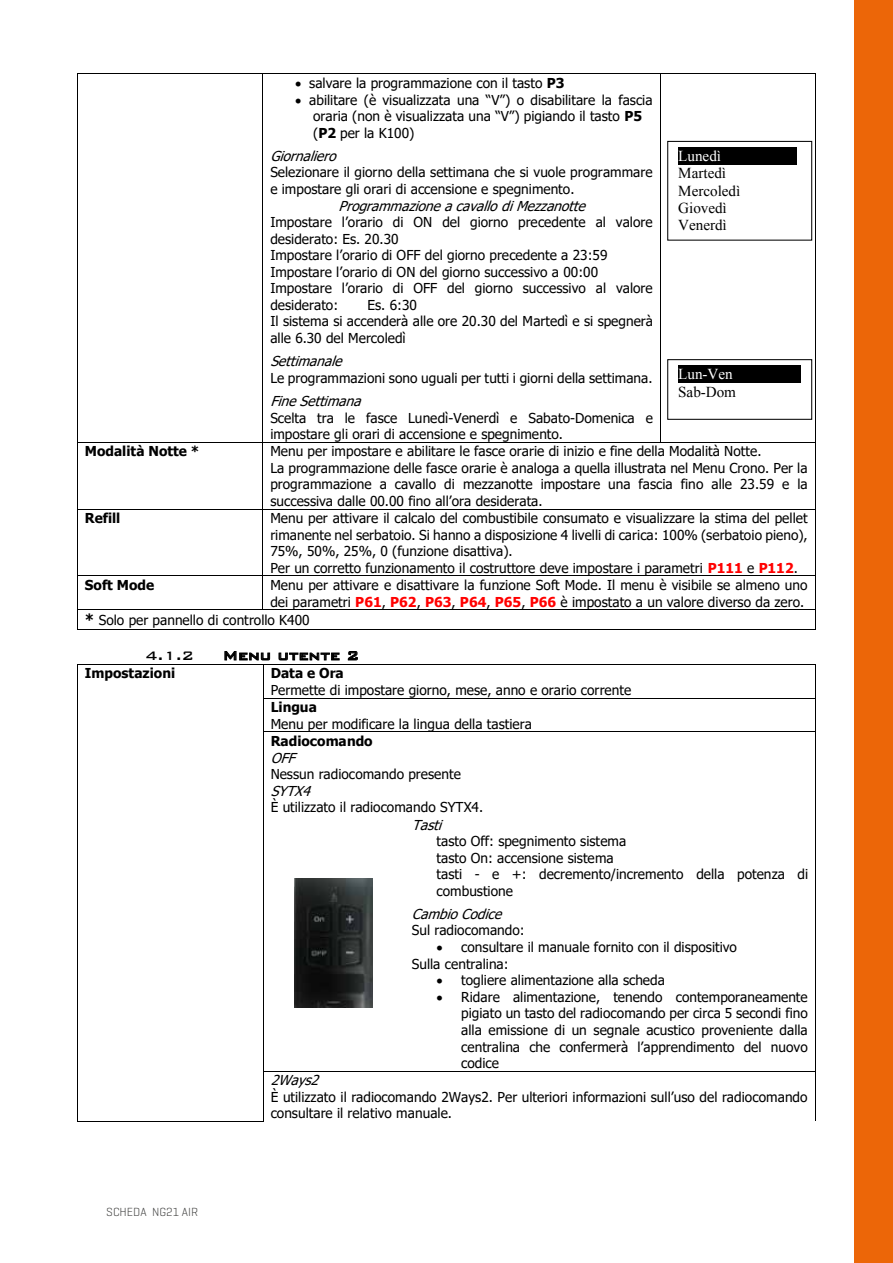
<style>
.page{position:relative;width:893px;height:1263px;background:#fff}
.page>*{position:absolute;margin:0;border:0;box-sizing:border-box;transform-origin:0 0}
.t1{font:500 16.5px "Bank Gothic BT";color:#000}
.t2{font:15.15px/17.4px "Times New Roman";color:#000}
.t3{font:13.65px/16.5px "Tahoma";color:#000}
.t4{font:italic 13.65px "Tahoma";color:#000}
.t5{font:700 13.65px "Tahoma";color:#000}
.t6{font:300 12px "Geogrotesque";color:#3c3c3b}
.s1{font-weight:700}
.s2{font-weight:700;color:#f00}
.s3{font-weight:700;font-size:15.15px}
</style>
<div class="page">
<div style="left:855px;top:0;width:38px;height:1263px;background:#ec6608"></div>
<hr style="left:78px;top:73px;width:185px;height:1px;background:#000">
<hr style="left:263px;top:73px;width:397px;height:1px;background:#000">
<hr style="left:661px;top:73px;width:154px;height:1px;background:#000">
<hr style="left:77px;top:74px;width:1px;height:368px;background:#000">
<hr style="left:263px;top:74px;width:1px;height:368px;background:#000">
<hr style="left:660px;top:74px;width:1px;height:368px;background:#000">
<hr style="left:815px;top:74px;width:1px;height:368px;background:#000">
<hr style="left:78px;top:442px;width:185px;height:1px;background:#000">
<hr style="left:263px;top:442px;width:397px;height:1px;background:#000">
<hr style="left:661px;top:442px;width:154px;height:1px;background:#000">
<hr style="left:77px;top:442px;width:1px;height:67px;background:#000">
<hr style="left:263px;top:442px;width:1px;height:67px;background:#000">
<hr style="left:815px;top:442px;width:1px;height:67px;background:#000">
<hr style="left:78px;top:509px;width:185px;height:1px;background:#000">
<hr style="left:263px;top:509px;width:552px;height:1px;background:#000">
<hr style="left:77px;top:509px;width:1px;height:66px;background:#000">
<hr style="left:263px;top:509px;width:1px;height:66px;background:#000">
<hr style="left:815px;top:509px;width:1px;height:66px;background:#000">
<hr style="left:78px;top:575px;width:185px;height:1px;background:#000">
<hr style="left:263px;top:575px;width:552px;height:1px;background:#000">
<hr style="left:77px;top:576px;width:1px;height:33px;background:#000">
<hr style="left:263px;top:576px;width:1px;height:33px;background:#000">
<hr style="left:815px;top:576px;width:1px;height:33px;background:#000">
<hr style="left:78px;top:609px;width:185px;height:1px;background:#000">
<hr style="left:263px;top:609px;width:552px;height:1px;background:#000">
<svg style="left:77px;top:609px;width:1px;height:21px"></svg>
<hr style="left:78px;top:629px;width:737px;height:1px;background:#000">
<svg style="left:815px;top:609px;width:1px;height:21px"></svg>
<hr style="left:78px;top:664px;width:185px;height:1px;background:#000">
<hr style="left:263px;top:664px;width:552px;height:1px;background:#000">
<hr style="left:77px;top:665px;width:1px;height:33px;background:#000">
<hr style="left:263px;top:665px;width:1px;height:33px;background:#000">
<hr style="left:815px;top:665px;width:1px;height:33px;background:#000">
<hr style="left:263px;top:698px;width:552px;height:1px;background:#000">
<hr style="left:77px;top:698px;width:1px;height:34px;background:#000">
<hr style="left:263px;top:698px;width:1px;height:34px;background:#000">
<hr style="left:815px;top:698px;width:1px;height:34px;background:#000">
<hr style="left:263px;top:732px;width:552px;height:1px;background:#000">
<hr style="left:77px;top:732px;width:1px;height:83px;background:#000">
<hr style="left:263px;top:732px;width:1px;height:83px;background:#000">
<hr style="left:815px;top:732px;width:1px;height:83px;background:#000">
<hr style="left:77px;top:816px;width:1px;height:255px;background:#000">
<hr style="left:263px;top:816px;width:1px;height:255px;background:#000">
<hr style="left:815px;top:816px;width:1px;height:255px;background:#000">
<hr style="left:263px;top:1071px;width:141px;height:1px;background:#000">
<hr style="left:405px;top:1071px;width:410px;height:1px;background:#000">
<hr style="left:77px;top:1071px;width:1px;height:50px;background:#000">
<hr style="left:78px;top:1121px;width:185px;height:1px;background:#000">
<hr style="left:263px;top:1071px;width:1px;height:50px;background:#000">
<hr style="left:815px;top:1071px;width:1px;height:50px;background:#000">
<img style="left:295px;top:879px;width:78px;height:128px">
<div style="left:667px;top:141px;width:145px;height:100px;border:1px solid #000"></div>
<div style="left:678px;top:147px;width:118px;height:17px;background:#000"></div>
<div style="left:667px;top:359px;width:145px;height:61px;border:1px solid #000"></div>
<div style="left:678px;top:365px;width:122px;height:17px;background:#000"></div>
<p class="t3" style="left:295px;top:75px;width:271px">• salvare la programmazione con il tasto <span class="s1">P3</span></p>
<p class="t3" style="left:313px;top:92px;width:341px;text-indent:-18px">• abilitare (è visualizzata una “V”) o disabilitare la fascia oraria (non è visualizzata una “V”) pigiando il tasto <span class="s1">P5 </span>(<span class="s1">P2</span> per la K100)</p>
<p class="t4" style="left:270px;top:147px;width:73px">Giornaliero</p>
<p class="t3" style="left:270px;top:165px;width:384px">Selezionare il giorno della settimana che si vuole programmare e impostare gli orari di accensione e spegnimento.</p>
<p class="t4" style="left:339px;top:196px;width:254px">ProgrammazioneacavallodiMezzanotte</p>
<p class="t3" style="left:270px;top:215px;width:384px">Impostare l’orario di ON del giorno precedente al valore desiderato: Es. 20.30<br>Impostare l’orario di OFF del giorno precedente a 23:59<br>Impostare l’orario di ON del giorno successivo a 00:00<br>Impostare l’orario di OFF del giorno successivo al valore desiderato:</p>
<p class="t3" style="left:270px;top:297px;width:384px;text-indent:97px">Es. 6:30<br>Il sistema si accenderà alle ore 20.30 del Martedì e si spegnerà alle 6.30 del Mercoledì</p>
<p class="t4" style="left:270px;top:352px;width:79px">Settimanale</p>
<p class="t3" style="left:270px;top:370px;width:384px">Le programmazioni sono uguali per tutti i giorni della settimana.</p>
<p class="t4" style="left:270px;top:392px;width:98px">FineSettimana</p>
<p class="t3" style="left:270px;top:410px;width:384px">Scelta tra le fasce Lunedì-Venerdì e Sabato-Domenica e impostare gli orari di accensione e spegnimento.</p>
<p class="t2" style="left:678px;top:164px;width:64px">Martedì<br>Mercoledì<br>Giovedì<br>Venerdì</p>
<p class="t2" style="left:678px;top:383px;width:59px">Sab-Dom</p>
<p class="t5" style="left:85px;top:442px;width:116px">Modalità Notte *</p>
<p class="t3" style="left:270px;top:444px;width:539px">Menu per impostare e abilitare le fasce orarie di inizio e fine della Modalità Notte.<br>La programmazione delle fasce orarie è analoga a quella illustrata nel Menu Crono. Per la programmazione a cavallo di mezzanotte impostare una fascia fino alle 23.59 e la successiva dalle 00.00 fino all’ora desiderata.</p>
<p class="t5" style="left:85px;top:509px;width:37px">Refill</p>
<p class="t3" style="left:270px;top:511px;width:539px">Menu per attivare il calcalo del combustibile consumato e visualizzare la stima del pellet rimanente nel serbatoio. Si hanno a disposizione 4 livelli di carica: 100% (serbatoio pieno), 75%, 50%, 25%, 0 (funzione disattiva).<br>Per un corretto funzionamento il costruttore deve impostare i parametri <span class="s2">P111</span> e <span class="s2">P112</span>.</p>
<p class="t5" style="left:85px;top:575px;width:71px">Soft Mode</p>
<p class="t3" style="left:270px;top:577px;width:539px">Menu per attivare e disattivare la funzione Soft Mode. Il menu è visibile se almeno uno dei parametri <span class="s2">P61</span>, <span class="s2">P62</span>, <span class="s2">P63</span>, <span class="s2">P64</span>, <span class="s2">P65</span>, <span class="s2">P66</span> è impostato a un valore diverso da zero.</p>
<p class="t3" style="left:85px;top:613px;width:226px"><span class="s3">*</span> Solo per pannello di controllo K400</p>
<p class="t1" style="left:145px;top:647px;width:50px">4.1.2</p>
<p class="t1" style="left:223px;top:647px;width:138px">Menu utente 2</p>
<p class="t5" style="left:85px;top:664px;width:92px">Impostazioni</p>
<p class="t5" style="left:271px;top:664px;width:75px">Data e Ora</p>
<p class="t3" style="left:271px;top:683px;width:362px">Permette di impostare giorno, mese, anno e orario corrente</p>
<p class="t5" style="left:271px;top:698px;width:48px">Lingua</p>
<p class="t3" style="left:271px;top:716px;width:263px">Menu per modificare la lingua della tastiera</p>
<p class="t5" style="left:271px;top:731px;width:104px">Radiocomando</p>
<p class="t4" style="left:271px;top:748px;width:32px">OFF</p>
<p class="t3" style="left:271px;top:767px;width:192px">Nessun radiocomando presente</p>
<p class="t4" style="left:271px;top:781px;width:47px">SYTX4</p>
<p class="t3" style="left:271px;top:800px;width:214px">È utilizzato il radiocomando SYTX4.</p>
<p class="t4" style="left:412px;top:815px;width:37px">Tasti</p>
<p class="t3" style="left:437px;top:833px;width:373px">tasto Off: spegnimento sistema<br>tasto On: accensione sistema<br>tasti - e +: decremento/incremento della potenza di combustione</p>
<p class="t4" style="left:412px;top:905px;width:97px">CambioCodice</p>
<p class="t3" style="left:412px;top:923px;width:114px">Sul radiocomando:</p>
<p class="t3" style="left:412px;top:939px;width:327px;text-indent:25px">• consultare il manuale fornito con il dispositivo<br>Sulla centralina:</p>
<p class="t3" style="left:437px;top:973px;width:230px">• togliere alimentazione alla scheda</p>
<p class="t3" style="left:461px;top:989px;width:348px;text-align:justify;text-indent:-25px">• Ridare alimentazione, tenendo contemporaneamente pigiato un tasto del radiocomando per circa 5 secondi fino alla emissione di un segnale acustico proveniente dalla centralina che confermerà l’apprendimento del nuovo codice</p>
<p class="t4" style="left:271px;top:1071px;width:56px">2Ways2</p>
<p class="t3" style="left:271px;top:1089px;width:538px">È utilizzato il radiocomando 2Ways2. Per ulteriori informazioni sull’uso del radiocomando consultare il relativo manuale.</p>
<p class="t6" style="left:106px;top:1204px;width:93px">SCHEDA NG21 AIR</p>
</div>
